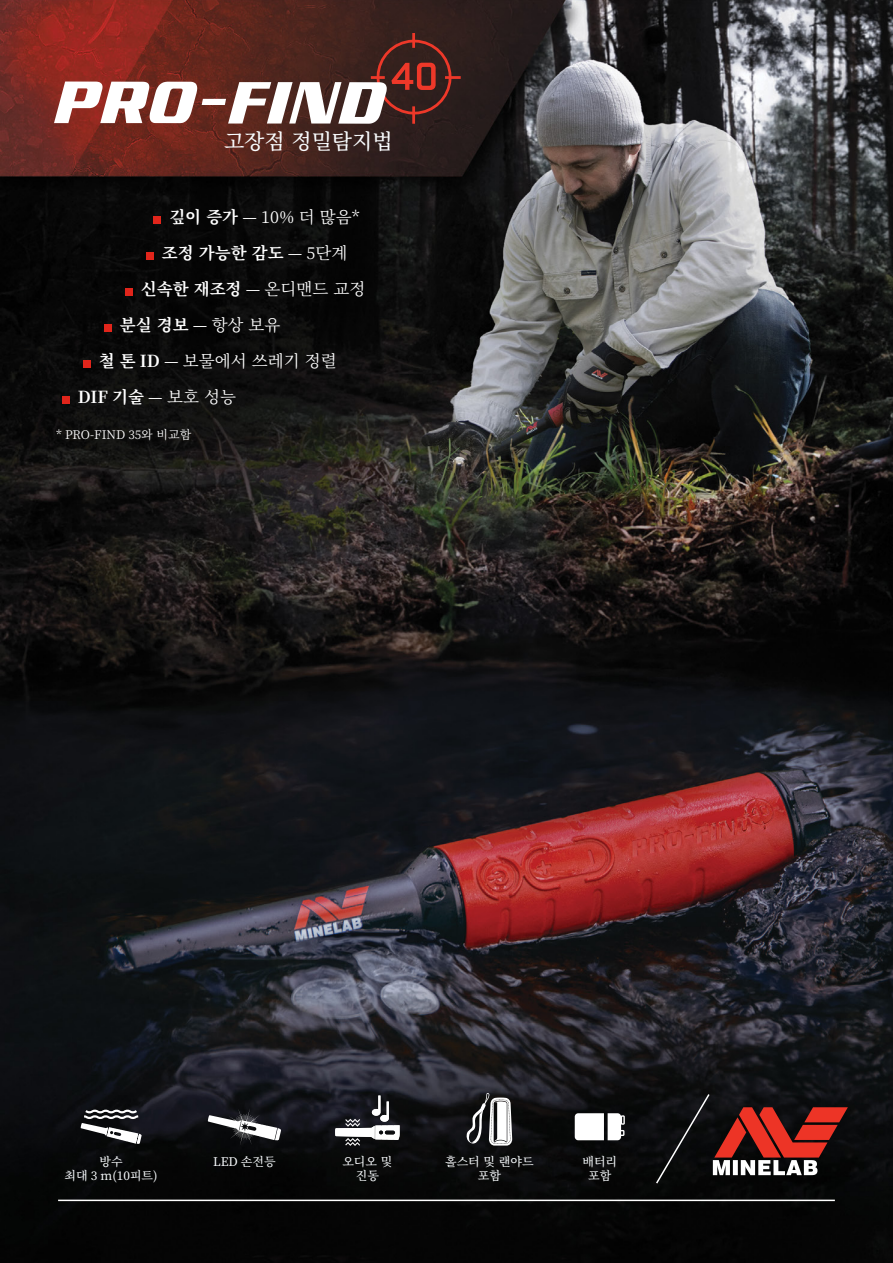
<style>
.page{position:relative;width:893px;height:1263px;background:#fff}
.page>*{position:absolute;margin:0;border:0;box-sizing:border-box;transform-origin:0 0}
.t1{font:500 21px "Noto Serif KR";color:#fafdff}
.t2{font:16.5px "Noto Serif KR";color:#fff}
.t3{font:700 16.5px "Noto Serif KR";color:#fff}
.t4{font:500 12px/14.4px "Noto Serif KR";color:#fafdff;text-align:center}
.t5{font:12px "Noto Serif KR";color:#fff}
.s1{font-weight:700}
.s2{font-weight:400}
</style>
<div class="page">
<img style="left:0;top:0;width:893px;height:1263px">
<svg style="left:54px;top:33px;width:407px;height:91px"></svg>
<div style="left:153px;top:216px;width:8px;height:7px;background:#e1251b"></div>
<div style="left:146px;top:252px;width:7px;height:7px;background:#e1251b"></div>
<div style="left:125px;top:288px;width:7px;height:7px;background:#e1251b"></div>
<div style="left:104px;top:324px;width:7px;height:7px;background:#e1251b"></div>
<div style="left:83px;top:360px;width:7px;height:7px;background:#e1251b"></div>
<div style="left:62px;top:396px;width:7px;height:7px;background:#e1251b"></div>
<svg style="left:335px;top:1095px;width:65px;height:51px"></svg>
<svg style="left:575px;top:1113px;width:50px;height:27px"></svg>
<svg style="left:208px;top:1108px;width:73px;height:38px"></svg>
<svg style="left:466px;top:1093px;width:46px;height:52px"></svg>
<svg style="left:81px;top:1110px;width:61px;height:34px"></svg>
<hr style="left:58px;top:1199px;width:777px;height:2px;background:#fff">
<svg style="left:655px;top:1092px;width:193px;height:93px"></svg>
<p class="t1" style="left:224px;top:130px;width:170px">고장점 정밀탐지법</p>
<p class="t2" style="left:169px;top:208px;width:192px"><span class="s1">깊이 증가</span> — 10% 더 많음*</p>
<p class="t3" style="left:162px;top:244px;width:187px">조정 가능한 감도 <span class="s2">— 5단계</span></p>
<p class="t2" style="left:141px;top:280px;width:226px"><span class="s1">신속한 재조정</span> — 온디맨드 교정</p>
<p class="t2" style="left:120px;top:316px;width:162px"><span class="s1">분실 경보</span> — 항상 보유</p>
<p class="t2" style="left:99px;top:352px;width:239px"><span class="s1">철 톤 ID</span> — 보물에서 쓰레기 정렬</p>
<p class="t3" style="left:78px;top:388px;width:160px">DIF 기술 <span class="s2">— 보호 성능</span></p>
<p class="t5" style="left:56px;top:428px;width:137px">* PRO-FIND 35와 비교함</p>
<p class="t4" style="left:213px;top:1154px;width:64px">LED 손전등</p>
<p class="t4" style="left:445px;top:1154px;width:90px">홀스터 및 랜야드 포함</p>
<p class="t4" style="left:582px;top:1154px;width:36px">배터리 포함</p>
<p class="t4" style="left:65px;top:1154px;width:94px">방수<br>최대 3 m(10피트)</p>
<p class="t4" style="left:342px;top:1154px;width:52px">오디오 및 진동</p>
</div>
